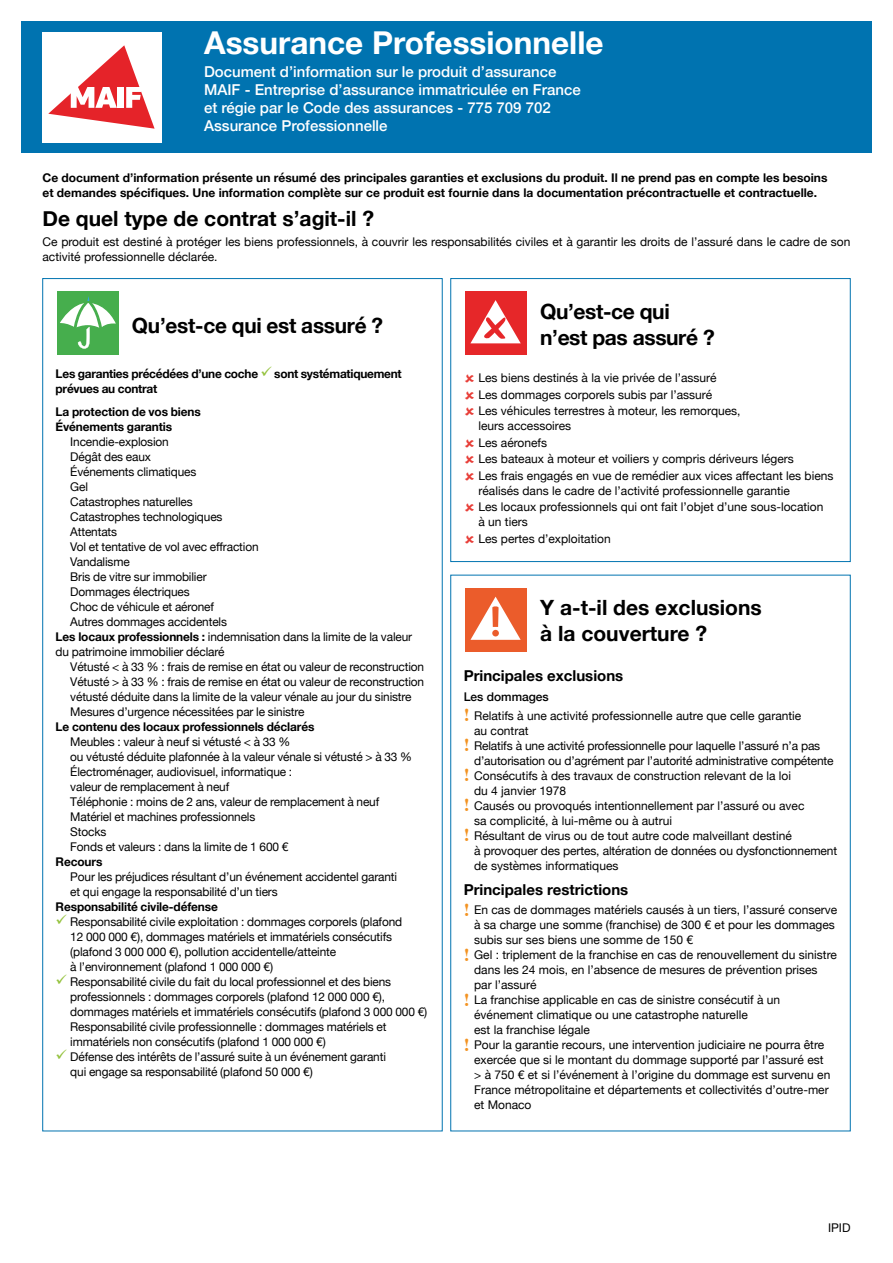
<style>
.page{position:relative;width:893px;height:1263px;background:#fff}
.page>*{position:absolute;margin:0;border:0;box-sizing:border-box;transform-origin:0 0}
.t1{font:700 31.5px "Helvetica Neue";color:#fff}
.t2{font:700 21px/25.5px "Helvetica Neue";color:#000}
.t3{font:700 21px/25.2px "Helvetica Neue";letter-spacing:-.02em;color:#000}
.t4{font:500 15px/18px "Helvetica Neue";color:#fff}
.t5{font:700 15px "Helvetica Neue";color:#000}
.t6{font:12px/15px "Helvetica Neue";letter-spacing:-.01em;color:#000}
.t7{font:700 12px/15px "Helvetica Neue";color:#000}
.t8{font:700 12px/15px "Helvetica Neue";letter-spacing:-.02em;color:#000}
.s1{color:#94c23d}
.s2{font-weight:700}
.s3{color:#fff}
.s4{font-weight:500}
.s5{font-family:"Times";font-weight:700;font-size:18px;color:#f39322}
</style>
<div class="page">
<div style="left:21px;top:21px;width:851px;height:132px;background:#0073b0"></div>
<div style="left:57px;top:291px;width:61px;height:64px;background:#46ae4d"></div>
<svg style="left:60px;top:296px;width:56px;height:53px"></svg>
<div style="left:465px;top:291px;width:61px;height:64px;background:#e62729"></div>
<svg style="left:470px;top:300px;width:51px;height:43px"></svg>
<div style="left:451px;top:278px;width:399px;height:284px;border:1px solid #0073b0"></div>
<div style="left:465px;top:588px;width:61px;height:64px;background:#eb5c2b"></div>
<svg style="left:470px;top:597px;width:51px;height:43px"></svg>
<div style="left:43px;top:32px;width:119px;height:110px;background:#fff"></div>
<svg style="left:48px;top:45px;width:107px;height:84px"></svg>
<h1 class="t1" style="left:204px;top:18px;width:401px">Assurance Professionnelle</h1>
<p class="t4" style="left:204px;top:61px;width:378px">Document d’information sur le produit d’assurance MAIF - Entreprise d’assurance immatriculée en France et régie par le Code des assurances - 775 709 702<br>Assurance Professionnelle</p>
<p class="t7" style="left:43px;top:170px;width:786px">Ce document d’information présente un résumé des principales garanties et exclusions du produit. Il ne prend pas en compte les besoins et demandes spécifiques. Une information complète sur ce produit est fournie dans la documentation précontractuelle et contractuelle.</p>
<h2 class="t2" style="left:43px;top:207px;width:333px">De quel type de contrat s’agit-il ?</h2>
<p class="t6" style="left:43px;top:234px;width:809px">Ce produit est destiné à protéger les biens professionnels, à couvrir les responsabilités civiles et à garantir les droits de l’assuré dans le cadre de son activité professionnelle déclarée.</p>
<h2 class="t2" style="left:132px;top:313px;width:253px">Qu’est-ce qui est assuré ?</h2>
<p class="t8" style="left:56px;top:366px;width:348px">Les garanties précédées d’une coche <span class="s1">✓</span> sont systématiquement prévues au contrat</p>
<p class="t7" style="left:56px;top:405px;width:147px">La protection de vos biens<br>Événements garantis</p>
<p class="t6" style="left:70px;top:435px;width:100px">Incendie-explosion</p>
<p class="t6" style="left:70px;top:450px;width:82px">Dégât des eaux</p>
<p class="t6" style="left:70px;top:465px;width:128px">Événements climatiques</p>
<p class="t6" style="left:70px;top:480px;width:19px">Gel</p>
<p class="t6" style="left:70px;top:495px;width:124px">Catastrophes naturelles</p>
<p class="t6" style="left:70px;top:510px;width:154px">Catastrophes technologiques</p>
<p class="t6" style="left:70px;top:525px;width:48px">Attentats</p>
<p class="t6" style="left:70px;top:540px;width:190px">Vol et tentative de vol avec effraction</p>
<p class="t6" style="left:70px;top:555px;width:61px">Vandalisme</p>
<p class="t6" style="left:70px;top:570px;width:138px">Bris de vitre sur immobilier</p>
<p class="t6" style="left:70px;top:585px;width:121px">Dommages électriques</p>
<p class="t6" style="left:70px;top:600px;width:145px">Choc de véhicule et aéronef</p>
<p class="t6" style="left:70px;top:615px;width:158px">Autres dommages accidentels</p>
<p class="t6" style="left:56px;top:630px;width:358px"><span class="s2">Les locaux professionnels :</span> indemnisation dans la limite de la valeur</p>
<p class="t6" style="left:56px;top:645px;width:171px">du patrimoine immobilier déclaré</p>
<p class="t6" style="left:70px;top:660px;width:355px">Vétusté &lt; à 33 % : frais de remise en état ou valeur de reconstruction</p>
<p class="t6" style="left:70px;top:675px;width:355px">Vétusté &gt; à 33 % : frais de remise en état ou valeur de reconstruction</p>
<p class="t6" style="left:70px;top:690px;width:343px">vétusté déduite dans la limite de la valeur vénale au jour du sinistre</p>
<p class="t6" style="left:70px;top:705px;width:236px">Mesures d’urgence nécessitées par le sinistre</p>
<p class="t7" style="left:56px;top:720px;width:260px">Le contenu des locaux professionnels déclarés</p>
<p class="t6" style="left:70px;top:735px;width:343px">Meubles : valeur à neuf si vétusté &lt; à 33 %<br>ou vétusté déduite plafonnée à la valeur vénale si vétusté &gt; à 33 % Électroménager, audiovisuel, informatique :<br>valeur de remplacement à neuf<br>Téléphonie : moins de 2 ans, valeur de remplacement à neuf Matériel et machines professionnels<br>Stocks<br>Fonds et valeurs : dans la limite de 1 600 €</p>
<p class="t7" style="left:56px;top:855px;width:48px">Recours</p>
<p class="t6" style="left:70px;top:870px;width:328px">Pour les préjudices résultant d’un événement accidentel garanti et qui engage la responsabilité d’un tiers</p>
<p class="t7" style="left:56px;top:900px;width:164px">Responsabilité civile-défense</p>
<p class="t6" style="left:70px;top:915px;width:333px;text-indent:-15px"><span class="s1">✓</span> Responsabilité civile exploitation : dommages corporels (plafond 12 000 000 €), dommages matériels et immatériels consécutifs (plafond 3 000 000 €), pollution accidentelle/atteinte<br>à l’environnement (plafond 1 000 000 €)</p>
<p class="t6" style="left:70px;top:975px;width:359px;text-indent:-15px"><span class="s1">✓</span> Responsabilité civile du fait du local professionnel et des biens professionnels : dommages corporels (plafond 12 000 000 €), dommages matériels et immatériels consécutifs (plafond 3 000 000 €)</p>
<p class="t6" style="left:70px;top:1020px;width:318px;text-indent:-15px"><span class="s3">✓</span> Responsabilité civile professionnelle : dommages matériels et immatériels non consécutifs (plafond 1 000 000 €)</p>
<p class="t6" style="left:70px;top:1050px;width:317px;text-indent:-15px"><span class="s1">✓</span> Défense des intérêts de l’assuré suite à un événement garanti qui engage sa responsabilité (plafond 50 000 €)</p>
<h2 class="t3" style="left:540px;top:300px;width:176px">Qu’est-ce qui n’est pas assuré ?</h2>
<p class="t6" style="left:478px;top:371px;width:264px;line-height:16.5px">Les biens destinés à la vie privée de l’assuré<br>Les dommages corporels subis par l’assuré<br>Les véhicules terrestres à moteur, les remorques,</p>
<p class="t6" style="left:478px;top:419px;width:356px;line-height:16.5px">leurs accessoires<br>Les aéronefs<br>Les bateaux à moteur et voiliers y compris dériveurs légers<br>Les frais engagés en vue de remédier aux vices affectant les biens</p>
<p class="t6" style="left:478px;top:483px;width:346px;line-height:16.5px">réalisés dans le cadre de l’activité professionnelle garantie<br>Les locaux professionnels qui ont fait l’objet d’une sous-location</p>
<p class="t6" style="left:478px;top:515px;width:134px;line-height:16.5px">à un tiers<br>Les pertes d’exploitation</p>
<h2 class="t2" style="left:540px;top:596px;width:223px">Y a-t-il des exclusions à la couverture ?</h2>
<p class="t5" style="left:464px;top:664px;width:161px">Principales exclusions</p>
<p class="t6" style="left:464px;top:687px;width:339px;line-height:19.2px"><span class="s4">Les dommages<br></span><span class="s5">!</span> Relatifs à une activité professionnelle autre que celle garantie</p>
<p class="t6" style="left:474px;top:724px;width:56px">au contrat</p>
<p class="t6" style="left:464px;top:739px;width:358px"><span class="s5">!</span> Relatifs à une activité professionnelle pour laquelle l’assuré n’a pas</p>
<p class="t6" style="left:474px;top:754px;width:361px">d’autorisation ou d’agrément par l’autorité administrative compétente</p>
<p class="t6" style="left:464px;top:769px;width:329px"><span class="s5">!</span> Consécutifs à des travaux de construction relevant de la loi</p>
<p class="t6" style="left:474px;top:784px;width:94px">du 4 janvier 1978</p>
<p class="t6" style="left:464px;top:799px;width:342px"><span class="s5">!</span> Causés ou provoqués intentionnellement par l’assuré ou avec</p>
<p class="t6" style="left:474px;top:814px;width:199px">sa complicité, à lui-même ou à autrui</p>
<p class="t6" style="left:464px;top:829px;width:330px"><span class="s5">!</span> Résultant de virus ou de tout autre code malveillant destiné</p>
<p class="t6" style="left:474px;top:844px;width:364px">à provoquer des pertes, altération de données ou dysfonctionnement</p>
<p class="t6" style="left:474px;top:859px;width:146px">de systèmes informatiques</p>
<p class="t5" style="left:464px;top:878px;width:166px">Principales restrictions</p>
<p class="t6" style="left:464px;top:903px;width:375px"><span class="s5">!</span> En cas de dommages matériels causés à un tiers, l’assuré conserve</p>
<p class="t6" style="left:474px;top:918px;width:362px">à sa charge une somme (franchise) de 300 € et pour les dommages</p>
<p class="t6" style="left:474px;top:933px;width:220px">subis sur ses biens une somme de 150 €</p>
<p class="t6" style="left:464px;top:948px;width:375px"><span class="s5">!</span> Gel : triplement de la franchise en cas de renouvellement du sinistre</p>
<p class="t6" style="left:474px;top:963px;width:345px">dans les 24 mois, en l’absence de mesures de prévention prises</p>
<p class="t6" style="left:474px;top:978px;width:64px">par l’assuré</p>
<p class="t6" style="left:464px;top:993px;width:318px"><span class="s5">!</span> La franchise applicable en cas de sinistre consécutif à un</p>
<p class="t6" style="left:474px;top:1008px;width:275px">événement climatique ou une catastrophe naturelle</p>
<p class="t6" style="left:474px;top:1023px;width:117px">est la franchise légale</p>
<p class="t6" style="left:464px;top:1038px;width:362px"><span class="s5">!</span> Pour la garantie recours, une intervention judiciaire ne pourra être</p>
<p class="t6" style="left:474px;top:1053px;width:351px">exercée que si le montant du dommage supporté par l’assuré est</p>
<p class="t6" style="left:474px;top:1068px;width:358px">&gt; à 750 € et si l’événement à l’origine du dommage est survenu en</p>
<p class="t6" style="left:474px;top:1083px;width:356px">France métropolitaine et départements et collectivités d’outre-mer</p>
<p class="t6" style="left:474px;top:1098px;width:59px">et Monaco</p>
<p class="t6" style="left:828px;top:1221px;width:24px">IPID</p>
</div>
